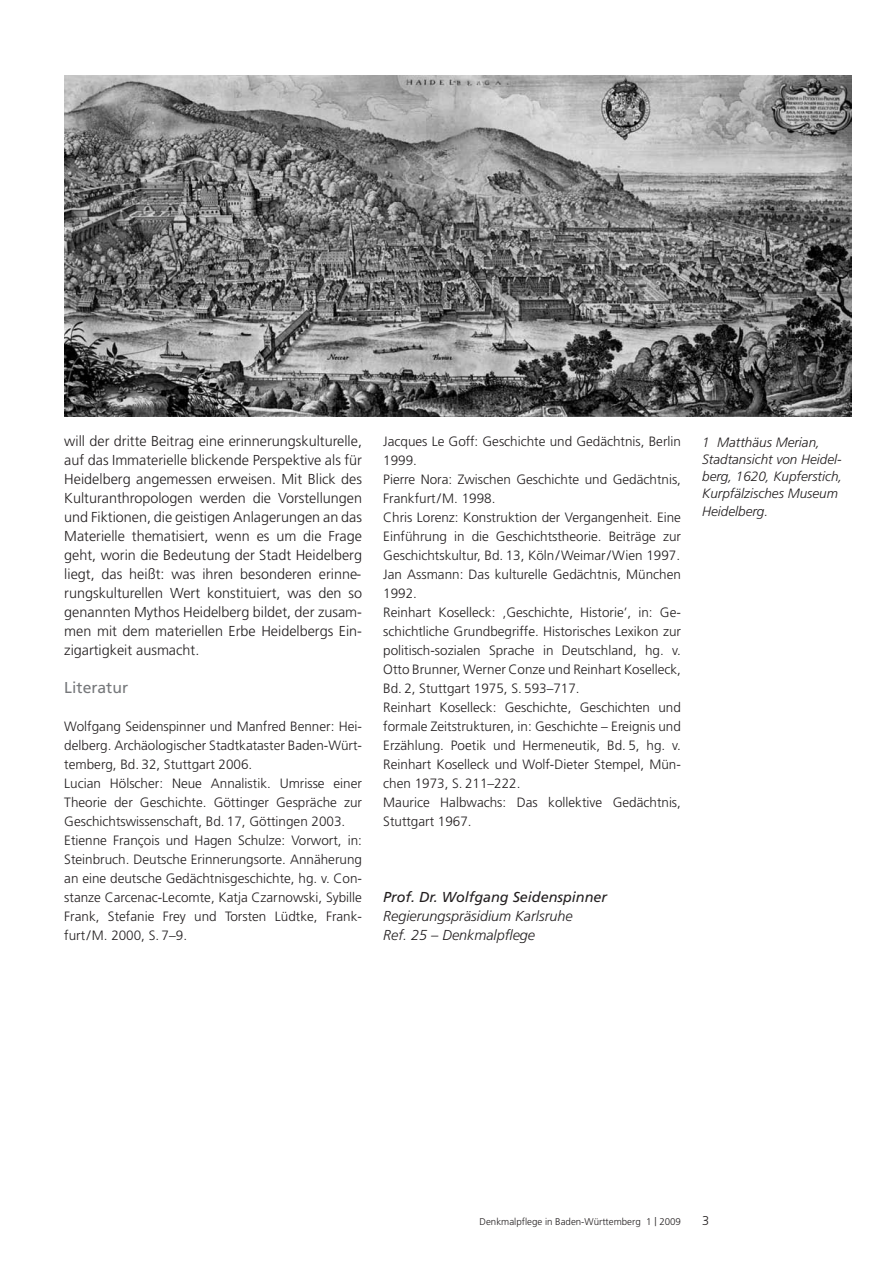
<style>
.page{position:relative;width:893px;height:1263px;background:#fff}
.page>*{position:absolute;margin:0;border:0;box-sizing:border-box;transform-origin:0 0}
.t1{font:15.75px "Frutiger";color:#76787b}
.t2{font:300 14.4px/19px "Frutiger";color:#231f20;text-align:justify}
.t3{font:italic 300 14.4px/19px "Frutiger";color:#231f20}
.t4{font:300 13.5px/19px "Frutiger";color:#231f20}
.t5{font:italic 300 13.5px/17.2px "Frutiger";color:#231f20}
.t6{font:300 12.75px "Frutiger";color:#231f20}
.t7{font:300 9.75px "Frutiger";color:#231f20}
.s1{font-weight:400}
.s2{font-size:12px}
</style>
<div class="page">
<img style="left:64px;top:76px;width:787px;height:341px">
<p class="t2" style="left:64px;top:433px;width:299px">will der dritte Beitrag eine erinnerungskulturelle, auf das Immaterielle blickende Perspektive als für Heidelberg angemessen erweisen. Mit Blick des Kulturanthropologen werden die Vorstellungen und Fiktionen, die geistigen Anlagerungen an das Materielle thematisiert, wenn es um die Frage geht, worin die Bedeutung der Stadt Heidelberg liegt, das heißt: was ihren besonderen erinne&shy;rungskulturellen Wert konstituiert, was den so genannten Mythos Heidelberg bildet, der zusam&shy;men mit dem materiellen Erbe Heidelbergs Ein&shy;zigartigkeit ausmacht.</p>
<p class="t1" style="left:64px;top:681px;width:65px">Literatur</p>
<p class="t4" style="left:64px;top:718px;width:299px">Wolfgang Seidenspinner und Manfred Benner: Hei&shy;delberg. Archäologischer Stadtkataster Baden-Würt&shy;temberg, Bd. 32, Stuttgart 2006.<br>Lucian Hölscher: Neue Annalistik. Umrisse einer Theorie der Geschichte. Göttinger Gespräche zur Geschichtswissenschaft, Bd. 17, Göttingen 2003.<br>Etienne François und Hagen Schulze: Vorwort, in:<br>Steinbruch. Deutsche Erinnerungsorte. Annäherung an eine deutsche Gedächtnisgeschichte, hg. v. Con&shy;stanze Carcenac-Lecomte, Katja Czarnowski, Sybille Frank, Stefanie Frey und Torsten Lüdtke, Frank&shy;furt/M. 2000, S. 7–9.</p>
<p class="t4" style="left:383px;top:433px;width:299px">Jacques Le Goff: Geschichte und Gedächtnis, Berlin 1999.<br>Pierre Nora: Zwischen Geschichte und Gedächtnis, Frankfurt/M. 1998.<br>Chris Lorenz: Konstruktion der Vergangenheit. Eine Einführung in die Geschichtstheorie. Beiträge zur Geschichtskultur, Bd. 13, Köln/Weimar/Wien 1997.<br>Jan Assmann: Das kulturelle Gedächtnis, München 1992.<br>Reinhart Koselleck: ‚Geschichte, Historie’, in: Ge&shy;schichtliche Grundbegriffe. Historisches Lexikon zur politisch-sozialen Sprache in Deutschland, hg. v.<br>Otto Brunner, Werner Conze und Reinhart Koselleck, Bd. 2, Stuttgart 1975, S. 593–717.<br>Reinhart Koselleck: Geschichte, Geschichten und formale Zeitstrukturen, in: Geschichte – Ereignis und Erzählung. Poetik und Hermeneutik, Bd. 5, hg. v.<br>Reinhart Koselleck und Wolf-Dieter Stempel, Mün&shy;chen 1973, S. 211–222.<br>Maurice Halbwachs: Das kollektive Gedächtnis, Stuttgart 1967.</p>
<p class="t3" style="left:383px;top:888px;width:225px"><span class="s1">Prof. Dr. Wolfgang Seidenspinner<br></span>Regierungspräsidium Karlsruhe<br>Ref. 25 – Denkmalpflege</p>
<p class="t5" style="left:702px;top:434px;width:142px">1 Matthäus Merian,<br>Stadtansicht von Heidel&shy;berg, 1620, Kupferstich,<br>Kurpfälzisches Museum<br>Heidelberg.</p>
<p class="t7" style="left:479px;top:1217px;width:203px">Denkmalpflege in Baden-Württemberg 1 <span class="s2">|</span> 2009</p>
<p class="t6" style="left:702px;top:1215px;width:9px">3</p>
</div>
